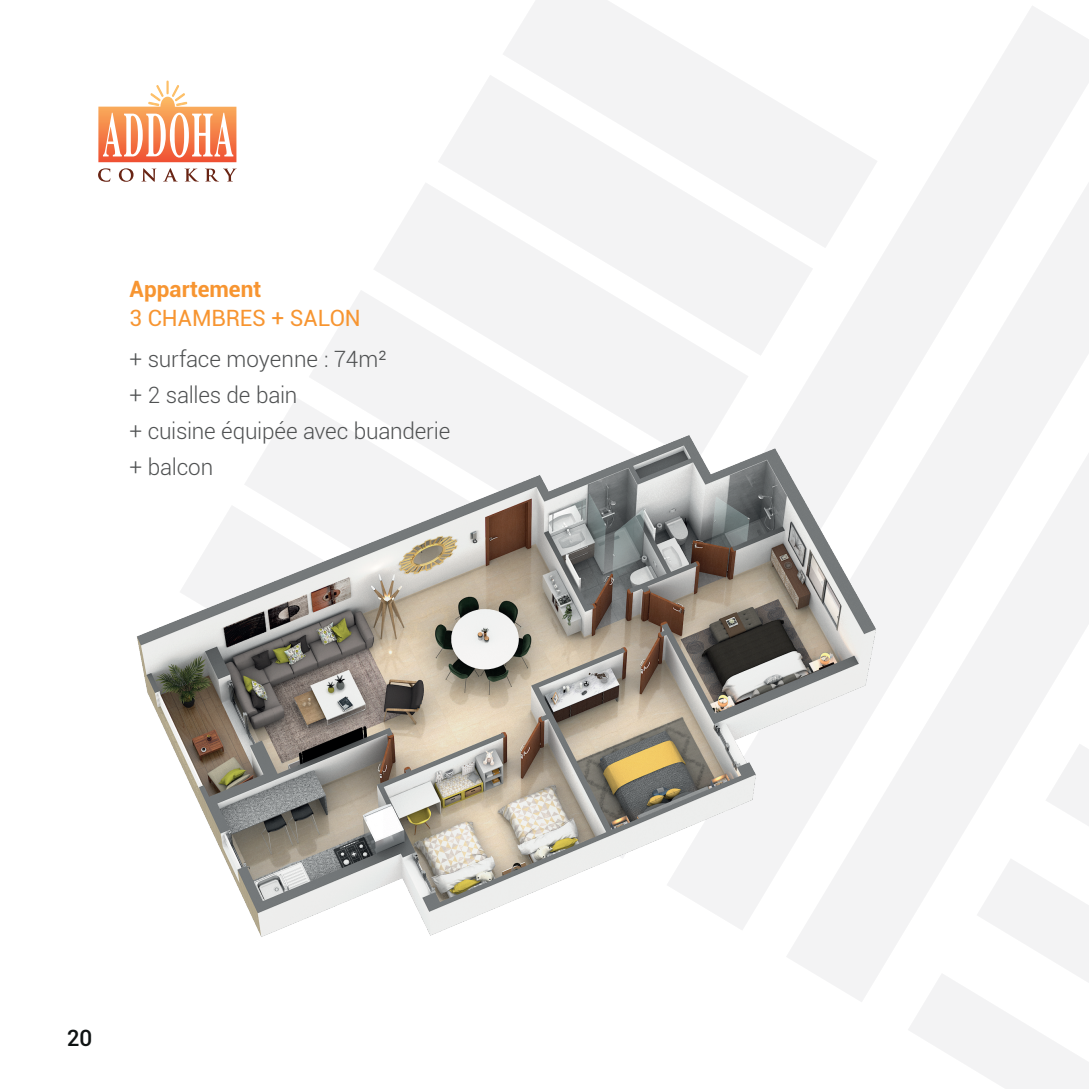
<style>
.page{position:relative;width:1089px;height:1089px;background:#fff}
.page>*{position:absolute;margin:0;border:0;box-sizing:border-box;transform-origin:0 0}
.t1{font:300 22.5px/36px "Roboto";letter-spacing:-.01em;color:#4f5152}
.t2{font:22.5px "Roboto";letter-spacing:-.005em;color:#f79531}
.t3{font:700 22.5px "Roboto";color:#f79531}
.t4{font:500 22.5px "Roboto";color:#0f1313}
</style>
<div class="page">
<svg style="left:990px;top:6px;width:99px;height:71px;fill:#f3f3f4"></svg>
<svg style="left:947px;top:77px;width:142px;height:72px;fill:#f3f3f4"></svg>
<svg style="left:851px;top:149px;width:238px;height:780px;fill:#f3f3f4"></svg>
<svg style="left:907px;top:743px;width:182px;height:346px"></svg>
<svg style="left:503px;top:0;width:374px;height:248px"></svg>
<svg style="left:438px;top:75px;width:375px;height:234px;fill:#f3f3f4"></svg>
<svg style="left:374px;top:182px;width:374px;height:127px;fill:#f3f3f4"></svg>
<svg style="left:350px;top:290px;width:334px;height:19px;fill:#f3f3f4"></svg>
<svg style="left:98px;top:81px;width:138px;height:81px"></svg>
<svg style="left:98px;top:168px;width:12px;height:14px"></svg>
<svg style="left:119px;top:168px;width:14px;height:14px"></svg>
<svg style="left:141px;top:168px;width:15px;height:14px"></svg>
<svg style="left:164px;top:168px;width:13px;height:13px"></svg>
<svg style="left:185px;top:169px;width:13px;height:12px"></svg>
<svg style="left:206px;top:169px;width:30px;height:12px"></svg>
<img style="left:137px;top:309px;width:768px;height:693px">
<p class="t3" style="left:130px;top:273px;width:133px">Appartement</p>
<p class="t2" style="left:130px;top:302px;width:233px">3 CHAMBRES + SALON</p>
<p class="t1" style="left:130px;top:340px;width:322px">+ surface moyenne : 74m²<br>+ 2 salles de bain<br>+ cuisine équipée avec buanderie + balcon</p>
<p class="t4" style="left:67px;top:1021px;width:27px">20</p>
</div>
